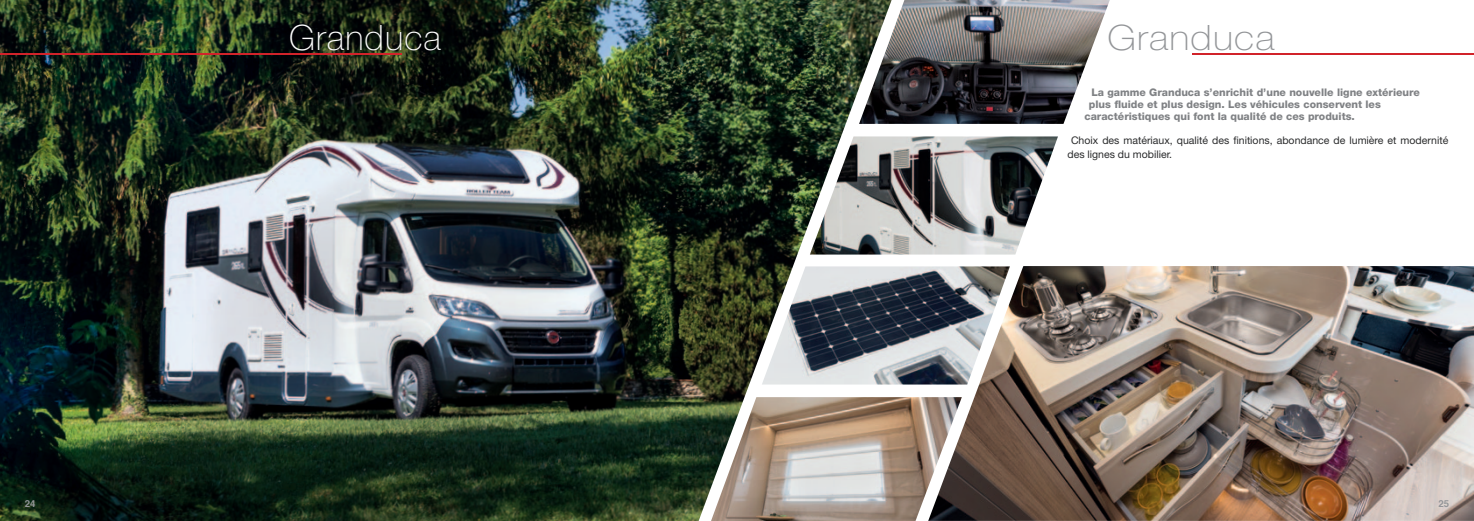
<style>
.page{position:relative;width:1474px;height:521px;background:#fff}
.page>*{position:absolute;margin:0;border:0;box-sizing:border-box;transform-origin:0 0}
.t1{font:100 35px "Helvetica Neue LT Std";letter-spacing:.03em;color:#fff}
.t2{font:100 35px "Helvetica Neue LT Std";letter-spacing:.03em;color:#939598;scale:1.1 1}
.t3{font:800 10.5px "Helvetica Neue LT Std";color:#808285}
.t4{font:10.5px/13.7px "Helvetica Neue LT Std";color:#2a2b2c}
.t5{font:700 9.62px "Helvetica";color:#939598}
</style>
<div class="page">
<img style="left:891px;top:0;width:218px;height:124px">
<img style="left:891px;top:397px;width:37px;height:124px">
<img style="left:891px;top:136px;width:167px;height:119px">
<img style="left:891px;top:266px;width:37px;height:118px">
<img style="left:0;top:0;width:891px;height:521px">
<img style="left:928px;top:266px;width:545px;height:255px">
<hr style="left:0;top:53px;width:401px;height:2px;background:#d1232a">
<hr style="left:1192px;top:53px;width:281px;height:2px;background:#d1232a">
<h1 class="t1" style="left:289px;top:17px;width:153px">Granduca</h1>
<h1 class="t2" style="left:1107px;top:17px;width:153px">Granduca</h1>
<p class="t3" style="left:1091px;top:86px;width:330px">La gamme Granduca s’enrichit d’une nouvelle ligne extérieure</p>
<p class="t3" style="left:1088px;top:98px;width:293px">plus fluide et plus design. Les véhicules conservent les</p>
<p class="t3" style="left:1084px;top:110px;width:272px">caractéristiques qui font la qualité de ces produits.</p>
<p class="t4" style="left:1067px;top:133px;width:382px;text-indent:3px">Choix des matériaux, qualité des finitions, abondance de lumière et modernité des lignes du mobilier.</p>
<p class="t5" style="left:25px;top:495px;width:12px">24</p>
<p class="t5" style="left:1438px;top:495px;width:12px">25</p>
</div>
